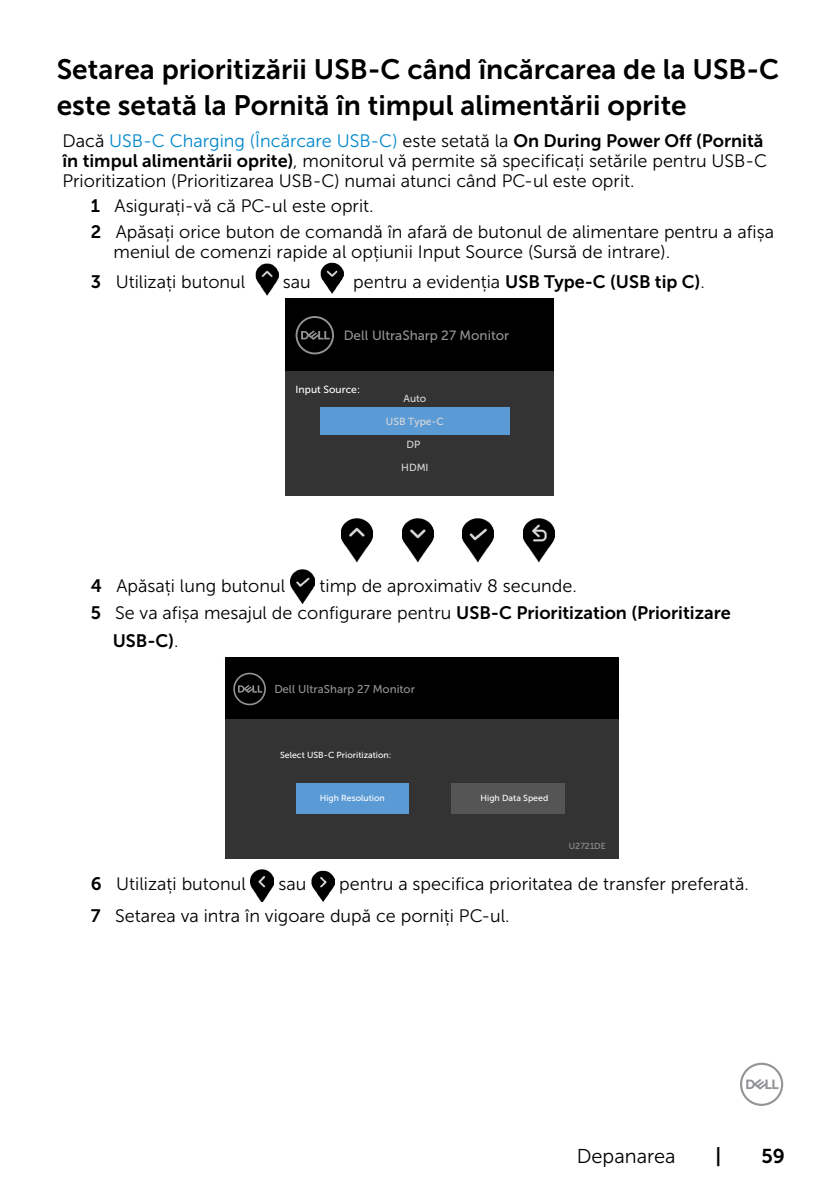
<style>
.page{position:relative;width:840px;height:1191px;background:#fff}
.page>*{position:absolute;margin:0;border:0;box-sizing:border-box;transform-origin:0 0}
.t1{font:28px/36px "Museo Sans For Dell 700";color:#000}
.t2{font:20px "Museo Sans For Dell 300";color:#000}
.t3{font:20px "Museo Sans For Dell 700";color:#000}
.t4{font:18px/20px "Museo Sans For Dell 300";color:#000}
.t5{font:18px "Museo Sans For Dell 700";color:#000}
.t6{font:13.4px "Museo Sans For Dell 500";color:#939393}
.t7{font:11.4px "Museo Sans For Dell 500";color:#939393}
.t8{font:10.4px "Museo Sans For Dell 500";color:#d9d9d9}
.t9{font:10.4px "Museo Sans For Dell 500";color:#fff}
.t10{font:8.8px "Museo Sans For Dell 500";color:#fff}
.t11{font:8.8px "Museo Sans For Dell 500";color:#939393}
.s1{color:#0087cb}
.s2{font-family:"Museo Sans For Dell 700"}
.s3{font-family:"Museo Sans For Dell 300"}
</style>
<div class="page">
<svg style="left:740px;top:1062px;width:42px;height:44px"></svg>
<img style="left:255px;top:264px;width:23px;height:31px">
<img style="left:320px;top:262px;width:23px;height:31px">
<div style="left:285px;top:298px;width:269px;height:197px;background:#333"></div>
<div style="left:285px;top:298px;width:269px;height:73px;background:#000"></div>
<svg style="left:295px;top:316px;width:39px;height:38px"></svg>
<div style="left:320px;top:407px;width:189px;height:28px;background:#5b9bd5"></div>
<img style="left:341px;top:518px;width:31px;height:44px">
<img style="left:402px;top:518px;width:31px;height:44px">
<img style="left:462px;top:518px;width:31px;height:44px">
<img style="left:523px;top:518px;width:31px;height:44px">
<img style="left:290px;top:569px;width:24px;height:34px">
<div style="left:225px;top:719px;width:393px;height:139px;background:#333"></div>
<div style="left:225px;top:657px;width:393px;height:62px;background:#000"></div>
<svg style="left:233px;top:672px;width:33px;height:33px"></svg>
<div style="left:296px;top:782px;width:112px;height:31px;background:#5b9bd5"></div>
<div style="left:451px;top:782px;width:113px;height:31px;background:#555"></div>
<img style="left:250px;top:870px;width:23px;height:31px">
<img style="left:311px;top:870px;width:23px;height:31px">
<h1 class="t1" style="left:57px;top:52px;width:723px">Setarea prioritizării USB-C când încărcarea de la USB-C este setată la Pornită în timpul alimentării oprite</h1>
<p class="t4" style="left:62px;top:131px;width:705px">Dacă <span class="s1">USB-C Charging (Încărcare USB-C)</span> este setată la <span class="s2">On During Power Off (Pornită în timpul alimentării oprite)</span>, monitorul vă permite să specificați setările pentru USB-C<br>Prioritization (Prioritizarea USB-C) numai atunci când PC-ul este oprit.</p>
<p class="t4" style="left:91px;top:193px;width:684px;line-height:25.6px"><span class="s2">1</span> Asigurați-vă că PC-ul este oprit.<br><span class="s2">2</span> Apăsați orice buton de comandă în afară de butonul de alimentare pentru a afișa</p>
<p class="t4" style="left:91px;top:237px;width:580px;line-height:29.6px;text-indent:23px">meniul de comenzi rapide al opțiunii Input Source (Sursă de intrare).<br><span class="s2">3</span> Utilizați butonul</p>
<p class="t4" style="left:283px;top:272px;width:29px">sau</p>
<p class="t5" style="left:353px;top:271px;width:353px"><span class="s3">pentru a evidenția</span> USB Type-C (USB tip C)<span class="s3">.</span></p>
<p class="t6" style="left:344px;top:327px;width:167px">Dell UltraSharp 27 Monitor</p>
<p class="t9" style="left:295px;top:384px;width:66px">Input Source:</p>
<p class="t8" style="left:403px;top:392px;width:24px">Auto</p>
<p class="t8" style="left:385px;top:415px;width:59px">USB Type-C</p>
<p class="t8" style="left:406px;top:438px;width:15px">DP</p>
<p class="t8" style="left:401px;top:462px;width:29px">HDMI</p>
<p class="t4" style="left:91px;top:571px;width:641px;line-height:27.6px;text-indent:228px">timp de aproximativ 8 secunde.<br><span class="s2">5</span> Se va afișa mesajul de configurare pentru <span class="s2">USB-C Prioritization (Prioritizare</span></p>
<p class="t5" style="left:113px;top:630px;width:67px">USB-C)<span class="s3">.</span></p>
<p class="t7" style="left:274px;top:682px;width:142px">Dell UltraSharp 27 Monitor</p>
<p class="t4" style="left:91px;top:575px;width:196px"><span class="s2">4</span> Apăsați lung butonul</p>
<p class="t10" style="left:280px;top:750px;width:113px">Select USB-C Prioritization:</p>
<p class="t10" style="left:319px;top:793px;width:67px">High Resolution</p>
<p class="t10" style="left:480px;top:793px;width:69px">High Data Speed</p>
<p class="t11" style="left:568px;top:841px;width:38px">U2721DE</p>
<p class="t4" style="left:91px;top:874px;width:156px"><span class="s2">6</span> Utilizați butonul</p>
<p class="t4" style="left:278px;top:874px;width:29px">sau</p>
<p class="t4" style="left:91px;top:868px;width:659px;line-height:31.6px;text-indent:248px">pentru a specifica prioritatea de transfer preferată.<br><span class="s2">7</span> Setarea va intra în vigoare după ce porniți PC-ul.</p>
<p class="t2" style="left:576px;top:1145px;width:100px">Depanarea</p>
<p class="t3" style="left:715px;top:1144px;width:7px">|</p>
<p class="t3" style="left:761px;top:1144px;width:25px">59</p>
</div>
